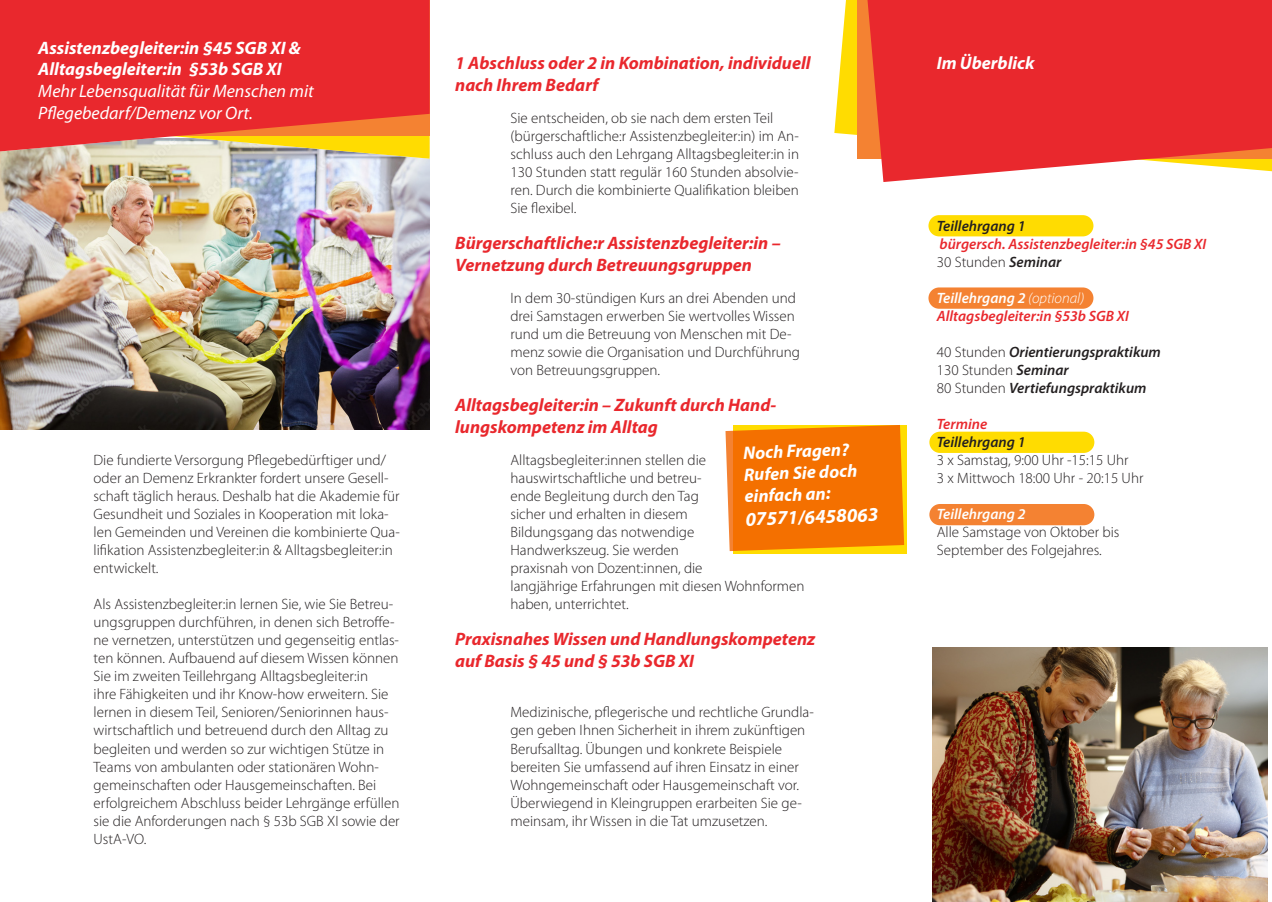
<style>
.page{position:relative;width:1272px;height:902px;background:#fff}
.page>*{position:absolute;margin:0;border:0;box-sizing:border-box;transform-origin:0 0}
.t1{font:italic 700 19.5px "Myriad Pro";color:#fff}
.Absatz_Überschrift{font:italic 700 18px/21.6px "Myriad Pro";color:#e9282d}
.Absatz{font:italic 700 18px/21.6px "Myriad Pro";color:#fff}
.Absatz-2{font:italic 18px/21.6px "Myriad Pro";color:#fff}
.Absatz_eingezogen{font:italic 700 18px "Myriad Pro";color:#fff}
.Absatz_eingezogen-2{font:300 15px/18px "Myriad Pro";color:#231f20}
.Absatz_eingezogen-3{font:italic 600 15px "Myriad Pro";color:#231f20}
.Absatz_eingezogen-4{font:italic 600 15px "Myriad Pro";color:#e9282d}
.Absatz_eingezogen-5{font:italic 600 15px "Myriad Pro";color:#fff}
.s1{font-weight:600;font-style:italic}
.s2{font-weight:300}
.s3{font-weight:300;font-style:normal}
</style>
<div class="page">
<svg style="left:834px;top:0;width:33px;height:159px;fill:#ffdc01"></svg>
<div style="left:857px;top:0;width:414px;height:158px;background:#f48232"></div>
<svg style="left:867px;top:0;width:404px;height:182px;background:#eb3c3c"></svg>
<div style="left:929px;top:431px;width:165px;height:22px;background:#ffdc01;border-radius:11px"></div>
<div style="left:929px;top:504px;width:165px;height:21px;background:#f48232;border-radius:11px"></div>
<div style="left:928px;top:215px;width:165px;height:21px;background:#ffdc01;border-radius:11px"></div>
<div style="left:928px;top:287px;width:165px;height:22px;background:#f48232;border-radius:11px"></div>
<div style="left:733px;top:425px;width:173px;height:128px;background:#ffdc01"></div>
<img style="left:0;top:159px;width:429px;height:270px">
<svg style="left:0;top:151px;width:429px;height:8px;background:#d1cbad"></svg>
<svg style="left:0;top:0;width:429px;height:151px;background:#e93930"></svg>
<img style="left:932px;top:647px;width:335px;height:254px">
<svg style="left:725px;top:425px;width:179px;height:126px;background:#f47805"></svg>
<p class="Absatz" style="left:38px;top:37px;width:264px">Assistenzbegleiter:in §45 SGB XI &amp;<br>Alltagsbegleiter:in §53b SGB XI</p>
<p class="Absatz-2" style="left:38px;top:80px;width:277px">Mehr Lebensqualität für Menschen mit<br>Pflegebedarf/Demenz vor Ort.</p>
<p class="Absatz_eingezogen-2" style="left:94px;top:451px;width:308px">Die fundierte Versorgung Pflegebedürftiger und/ oder an Demenz Erkrankter fordert unsere Gesell&shy;schaft täglich heraus. Deshalb hat die Akademie für Gesundheit und Soziales in Kooperation mit loka&shy;len Gemeinden und Vereinen die kombinierte Qua&shy;lifikation Assistenzbegleiter:in &amp; Alltagsbegleiter:in entwickelt.</p>
<p class="Absatz_eingezogen-2" style="left:94px;top:595px;width:307px">Als Assistenzbegleiter:in lernen Sie, wie Sie Betreu&shy;ungsgruppen durchführen, in denen sich Betroffe&shy;ne vernetzen, unterstützen und gegenseitig entlas&shy;ten können. Aufbauend auf diesem Wissen können Sie im zweiten Teillehrgang Alltagsbegleiter:in<br>ihre Fähigkeiten und ihr Know-how erweitern. Sie lernen in diesem Teil, Senioren/Seniorinnen haus&shy;wirtschaftlich und betreuend durch den Alltag zu begleiten und werden so zur wichtigen Stütze in Teams von ambulanten oder stationären Wohn&shy;gemeinschaften oder Hausgemeinschaften. Bei erfolgreichem Abschluss beider Lehrgänge erfüllen sie die Anforderungen nach § 53b SGB XI sowie der UstA-VO.</p>
<p class="Absatz_Überschrift" style="left:455px;top:52px;width:357px">1 Abschluss oder 2 in Kombination, individuell nach Ihrem Bedarf</p>
<p class="Absatz_eingezogen-2" style="left:510px;top:109px;width:290px">Sie entscheiden, ob sie nach dem ersten Teil (bürgerschaftliche:r Assistenzbegleiter:in) im An&shy;schluss auch den Lehrgang Alltagsbegleiter:in in 130 Stunden statt regulär 160 Stunden absolvie&shy;ren. Durch die kombinierte Qualifikation bleiben Sie flexibel.</p>
<p class="Absatz_Überschrift" style="left:455px;top:232px;width:327px">Bürgerschaftliche:r Assistenzbegleiter:in –<br>Vernetzung durch Betreuungsgruppen</p>
<p class="Absatz_eingezogen-2" style="left:510px;top:289px;width:291px">In dem 30-stündigen Kurs an drei Abenden und drei Samstagen erwerben Sie wertvolles Wissen rund um die Betreuung von Menschen mit De&shy;menz sowie die Organisation und Durchführung von Betreuungsgruppen.</p>
<p class="Absatz_Überschrift" style="left:455px;top:394px;width:322px">Alltagsbegleiter:in – Zukunft durch Hand&shy;lungskompetenz im Alltag</p>
<p class="Absatz_eingezogen-2" style="left:510px;top:451px;width:295px">Alltagsbegleiter:innen stellen die hauswirtschaftliche und betreu-<br>ende Begleitung durch den Tag<br>sicher und erhalten in diesem<br>Bildungsgang das notwendige<br>Handwerkszeug. Sie werden<br>praxisnah von Dozent:innen, die<br>langjährige Erfahrungen mit diesen Wohnformen haben, unterrichtet.</p>
<p class="Absatz_Überschrift" style="left:455px;top:628px;width:361px">Praxisnahes Wissen und Handlungskompetenz auf Basis § 45 und § 53b SGB XI</p>
<p class="Absatz_eingezogen-2" style="left:510px;top:703px;width:305px">Medizinische, pflegerische und rechtliche Grundla&shy;gen geben Ihnen Sicherheit in ihrem zukünftigen Berufsalltag. Übungen und konkrete Beispiele bereiten Sie umfassend auf ihren Einsatz in einer Wohngemeinschaft oder Hausgemeinschaft vor.<br>Überwiegend in Kleingruppen erarbeiten Sie ge&shy;meinsam, ihr Wissen in die Tat umzusetzen.</p>
<p class="Absatz" style="left:742px;top:442px;width:107px;rotate:-2deg">Noch Fragen?</p>
<p class="Absatz" style="left:743px;top:464px;width:115px;rotate:-2deg">Rufen Sie doch einfach an:</p>
<p class="t1" style="left:745px;top:508px;width:134px;rotate:-2deg">07571/6458063</p>
<p class="Absatz_eingezogen" style="left:936px;top:53px;width:99px">Im Überblick</p>
<p class="Absatz_eingezogen-3" style="left:936px;top:218px;width:90px">Teillehrgang 1</p>
<p class="Absatz_eingezogen-4" style="left:939px;top:236px;width:268px">bürgersch. Assistenzbegleiter:in §45 SGB XI</p>
<p class="Absatz_eingezogen-2" style="left:936px;top:253px;width:126px">30 Stunden <span class="s1">Seminar</span></p>
<p class="Absatz_eingezogen-5" style="left:936px;top:290px;width:149px">Teillehrgang 2 <span class="s2">(optional)</span></p>
<p class="Absatz_eingezogen-4" style="left:936px;top:308px;width:194px">Alltagsbegleiter:in §53b SGB XI</p>
<p class="Absatz_eingezogen-3" style="left:936px;top:344px;width:226px"><span class="s3">40 Stunden</span> Orientierungspraktikum</p>
<p class="Absatz_eingezogen-2" style="left:936px;top:361px;width:133px">130 Stunden <span class="s1">Seminar</span></p>
<p class="Absatz_eingezogen-3" style="left:936px;top:380px;width:211px"><span class="s3">80 Stunden</span> Vertiefungspraktikum</p>
<p class="Absatz_eingezogen-4" style="left:936px;top:416px;width:52px">Termine</p>
<p class="Absatz_eingezogen-3" style="left:936px;top:434px;width:90px">Teillehrgang 1</p>
<p class="Absatz_eingezogen-2" style="left:936px;top:451px;width:193px">3 x Samstag, 9:00 Uhr -15:15 Uhr</p>
<p class="Absatz_eingezogen-2" style="left:936px;top:469px;width:208px">3 x Mittwoch 18:00 Uhr - 20:15 Uhr</p>
<p class="Absatz_eingezogen-5" style="left:936px;top:506px;width:90px">Teillehrgang 2</p>
<p class="Absatz_eingezogen-2" style="left:936px;top:523px;width:184px">Alle Samstage von Oktober bis<br>September des Folgejahres.</p>
</div>
